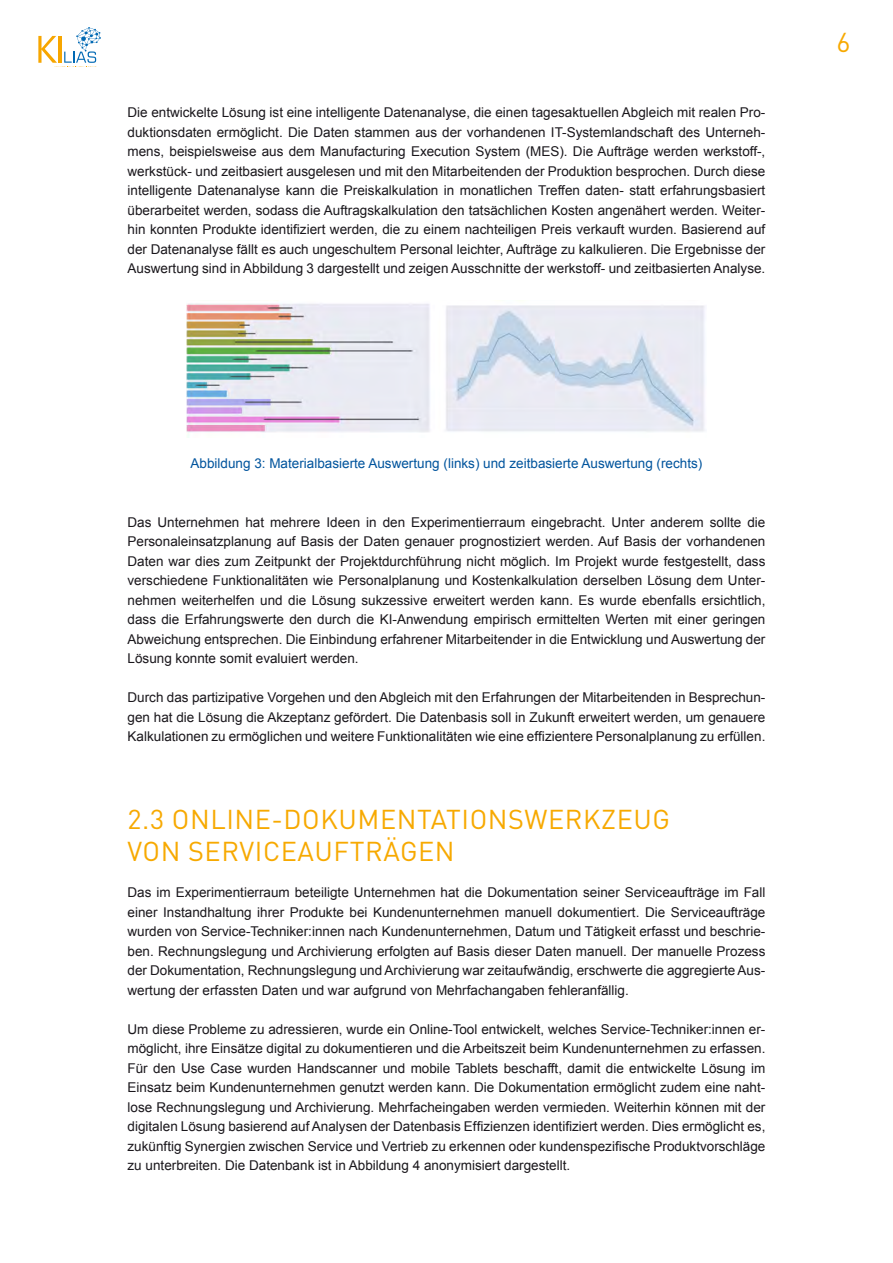
<style>
.page{position:relative;width:893px;height:1263px;background:#fff}
.page>*{position:absolute;margin:0;border:0;box-sizing:border-box;transform-origin:0 0}
.Head_2{font:27px/32.4px "DIN";letter-spacing:.02em;color:#f7a900}
.Fließ_Arial_9pt{font:13.5px/19.5px "Arial MT3";color:#1a171c;text-align:justify}
.BU{font:13.5px "Arial MT3";color:#00549d}
.s1{font-family:"Arial MT2"}
</style>
<div class="page">
<hr style="left:59px;top:36px;width:3px;height:27px;background:#f7a600">
<svg style="left:38px;top:36px;width:20px;height:31px"></svg>
<svg style="left:64px;top:27px;width:37px;height:36px"></svg>
<img style="left:186px;top:303px;width:519px;height:134px">
<p class="Fließ_Arial_9pt" style="left:128px;top:103px;width:639px">Die entwickelte Lösung ist eine intelligente Datenanalyse, die einen tagesaktuellen Abgleich mit realen Pro&shy;duktionsdaten ermöglicht. Die Daten stammen aus der vorhandenen IT-Systemlandschaft des Unterneh&shy;mens, beispielsweise aus dem Manufacturing Execution System (MES). Die Aufträge werden werkstoff-, werkstück- und zeitbasiert ausgelesen und mit den Mitarbeitenden der Produktion besprochen. Durch diese intelligente Datenanalyse kann die Preiskalkulation in monatlichen Treffen daten- statt erfahrungsbasiert überarbeitet werden, sodass die Auftragskalkulation den tatsächlichen Kosten angenähert werden. Weiter&shy;<span class="s1">hin konnten Produkte identifiziert werden, die zu einem nachteiligen Preis verkauft wurden. Basierend auf </span>der Datenanalyse fällt es auch ungeschultem Personal leichter, Aufträge zu kalkulieren. Die Ergebnisse der Auswertung sind in Abbildung 3 dargestellt und zeigen Ausschnitte der werkstoff- und zeitbasierten Analyse.</p>
<h1 class="Head_2" style="left:836px;top:26px;width:16px">6</h1>
<p class="BU" style="left:191px;top:454px;width:513px">Abbildung 3: Materialbasierte Auswertung (links) und zeitbasierte Auswertung (rechts)</p>
<p class="Fließ_Arial_9pt" style="left:128px;top:512px;width:639px">Das Unternehmen hat mehrere Ideen in den Experimentierraum eingebracht. Unter anderem sollte die Personaleinsatzplanung auf Basis der Daten genauer prognostiziert werden. Auf Basis der vorhandenen Daten war dies zum Zeitpunkt der Projektdurchführung nicht möglich. Im Projekt wurde festgestellt, dass verschiedene Funktionalitäten wie Personalplanung und Kostenkalkulation derselben Lösung dem Unter&shy;nehmen weiterhelfen und die Lösung sukzessive erweitert werden kann. Es wurde ebenfalls ersichtlich, dass die Erfahrungswerte den durch die KI-Anwendung empirisch ermittelten Werten mit einer geringen Abweichung entsprechen. Die Einbindung erfahrener Mitarbeitender in die Entwicklung und Auswertung der Lösung konnte somit evaluiert werden.</p>
<p class="Fließ_Arial_9pt" style="left:128px;top:688px;width:639px">Durch das partizipative Vorgehen und den Abgleich mit den Erfahrungen der Mitarbeitenden in Besprechun&shy;gen hat die Lösung die Akzeptanz gefördert. Die Datenbasis soll in Zukunft erweitert werden, um genauere <span class="s1">Kalkulationen zu ermöglichen und weitere Funktionalitäten wie eine effizientere Personalplanung zu erfüllen.</span></p>
<p class="Head_2" style="left:128px;top:802px;width:544px">2.3 ONLINE-DOKUMENTATIONSWERKZEUG<br>VON SERVICEAUFTRÄGEN</p>
<p class="Fließ_Arial_9pt" style="left:128px;top:883px;width:639px">Das im Experimentierraum beteiligte Unternehmen hat die Dokumentation seiner Serviceaufträge im Fall einer Instandhaltung ihrer Produkte bei Kundenunternehmen manuell dokumentiert. Die Serviceaufträge wurden von Service-Techniker:innen nach Kundenunternehmen, Datum und Tätigkeit erfasst und beschrie&shy;ben. Rechnungslegung und Archivierung erfolgten auf Basis dieser Daten manuell. Der manuelle Prozess der Dokumentation, Rechnungslegung und Archivierung war zeitaufwändig, erschwerte die aggregierte Aus&shy;wertung der erfassten Daten und war aufgrund von Mehrfachangaben fehleranfällig.</p>
<p class="Fließ_Arial_9pt" style="left:128px;top:1019px;width:639px">Um diese Probleme zu adressieren, wurde ein Online-Tool entwickelt, welches Service-Techniker:innen er&shy;möglicht, ihre Einsätze digital zu dokumentieren und die Arbeitszeit beim Kundenunternehmen zu erfassen.<br>Für den Use Case wurden Handscanner und mobile Tablets beschafft, damit die entwickelte Lösung im Einsatz beim Kundenunternehmen genutzt werden kann. Die Dokumentation ermöglicht zudem eine naht&shy;lose Rechnungslegung und Archivierung. Mehrfacheingaben werden vermieden. Weiterhin können mit der <span class="s1">digitalen Lösung basierend auf Analysen der Datenbasis Effizienzen identifiziert werden. Dies ermöglicht es, zukünftig Synergien zwischen Service und Vertrieb zu erkennen oder kundenspezifische Produktvorschläge </span>zu unterbreiten. Die Datenbank ist in Abbildung 4 anonymisiert dargestellt.</p>
</div>
